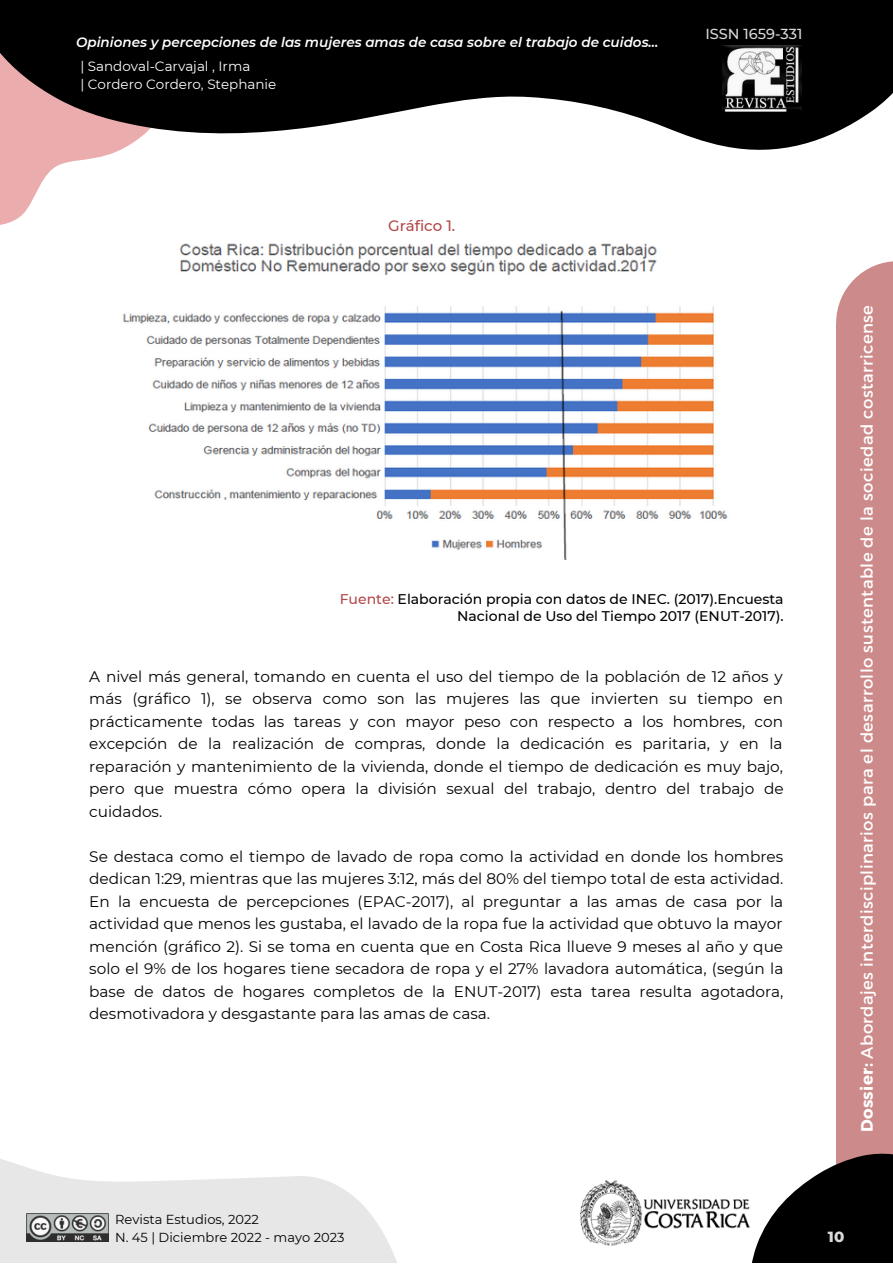
<style>
.page{position:relative;width:893px;height:1264px;background:#fff}
.page>*{position:absolute;margin:0;border:0;box-sizing:border-box;transform-origin:0 0}
.t1{font:16.5px "Montserrat";letter-spacing:.025em;color:#fff}
.t2{font:15.3px/22.5px "Montserrat";color:#000;text-align:justify}
.t3{font:500 15px "Montserrat";color:#b14848}
.t4{font:800 15px "Montserrat";color:#d9d9d9}
.t5{font:500 14.55px "Montserrat";color:#d9d9d9}
.t6{font:500 13.95px/16.8px "Montserrat";color:#000;text-align:right}
.t7{font:italic 600 13.5px "Montserrat";color:#fff}
.t8{font:13.5px/18px "Montserrat";color:#fff}
.t9{font:13.05px/17.4px "Montserrat";color:#000}
.s1{color:#b14848}
.s2{font-weight:700}
</style>
<div class="page">
<svg style="left:0;top:0;width:892px;height:225px;fill:#000"></svg>
<div style="left:836px;top:324px;width:56px;height:903px;background:#cd8a8a"></div>
<svg style="left:836px;top:261px;width:56px;height:63px"></svg>
<svg style="left:752px;top:1153px;width:140px;height:109px;fill:#000"></svg>
<svg style="left:0;top:1159px;width:397px;height:103px;fill:#e7e7e7"></svg>
<img style="left:722px;top:45px;width:79px;height:71px">
<img style="left:580px;top:1180px;width:170px;height:66px">
<img style="left:27px;top:1213px;width:82px;height:28px">
<img style="left:123px;top:243px;width:605px;height:316px">
<p class="t7" style="left:76px;top:34px;width:584px">Opiniones y percepciones de las mujeres amas de casa sobre el trabajo de cuidos...</p>
<p class="t8" style="left:80px;top:57px;width:197px">| Sandoval-Carvajal , Irma<br>| Cordero Cordero, Stephanie</p>
<p class="t5" style="left:705px;top:25px;width:99px">ISSN 1659-331</p>
<p class="t3" style="left:388px;top:216px;width:69px">Gráfico 1.</p>
<p class="t6" style="left:340px;top:590px;width:445px"><span class="s1">Fuente:</span> Elaboración propia con datos de INEC. (2017).Encuesta<br>Nacional de Uso del Tiempo 2017 (ENUT-2017).</p>
<p class="t2" style="left:89px;top:665px;width:695px">A nivel más general, tomando en cuenta el uso del tiempo de la población de 12 años y más (gráfico 1), se observa como son las mujeres las que invierten su tiempo en prácticamente todas las tareas y con mayor peso con respecto a los hombres, con excepción de la realización de compras, donde la dedicación es paritaria, y en la reparación y mantenimiento de la vivienda, donde el tiempo de dedicación es muy bajo, pero que muestra cómo opera la división sexual del trabajo, dentro del trabajo de cuidados.</p>
<p class="t2" style="left:89px;top:845px;width:695px">Se destaca como el tiempo de lavado de ropa como la actividad en donde los hombres dedican 1:29, mientras que las mujeres 3:12, más del 80% del tiempo total de esta actividad.<br>En la encuesta de percepciones (EPAC-2017), al preguntar a las amas de casa por la actividad que menos les gustaba, el lavado de la ropa fue la actividad que obtuvo la mayor mención (gráfico 2). Si se toma en cuenta que en Costa Rica llueve 9 meses al año y que solo el 9% de los hogares tiene secadora de ropa y el 27% lavadora automática, (según la base de datos de hogares completos de la ENUT-2017) esta tarea resulta agotadora, desmotivadora y desgastante para las amas de casa.</p>
<p class="t9" style="left:115px;top:1210px;width:231px">Revista Estudios, 2022<br>N. 45 | Diciembre 2022 - mayo 2023</p>
<p class="t1" style="left:856px;top:1132px;width:829px;rotate:-90deg"><span class="s2">Dossier:</span> Abordajes interdisciplinarios para el desarrollo sustentable de la sociedad costarricense</p>
<p class="t4" style="left:827px;top:1227px;width:18px">10</p>
</div>
